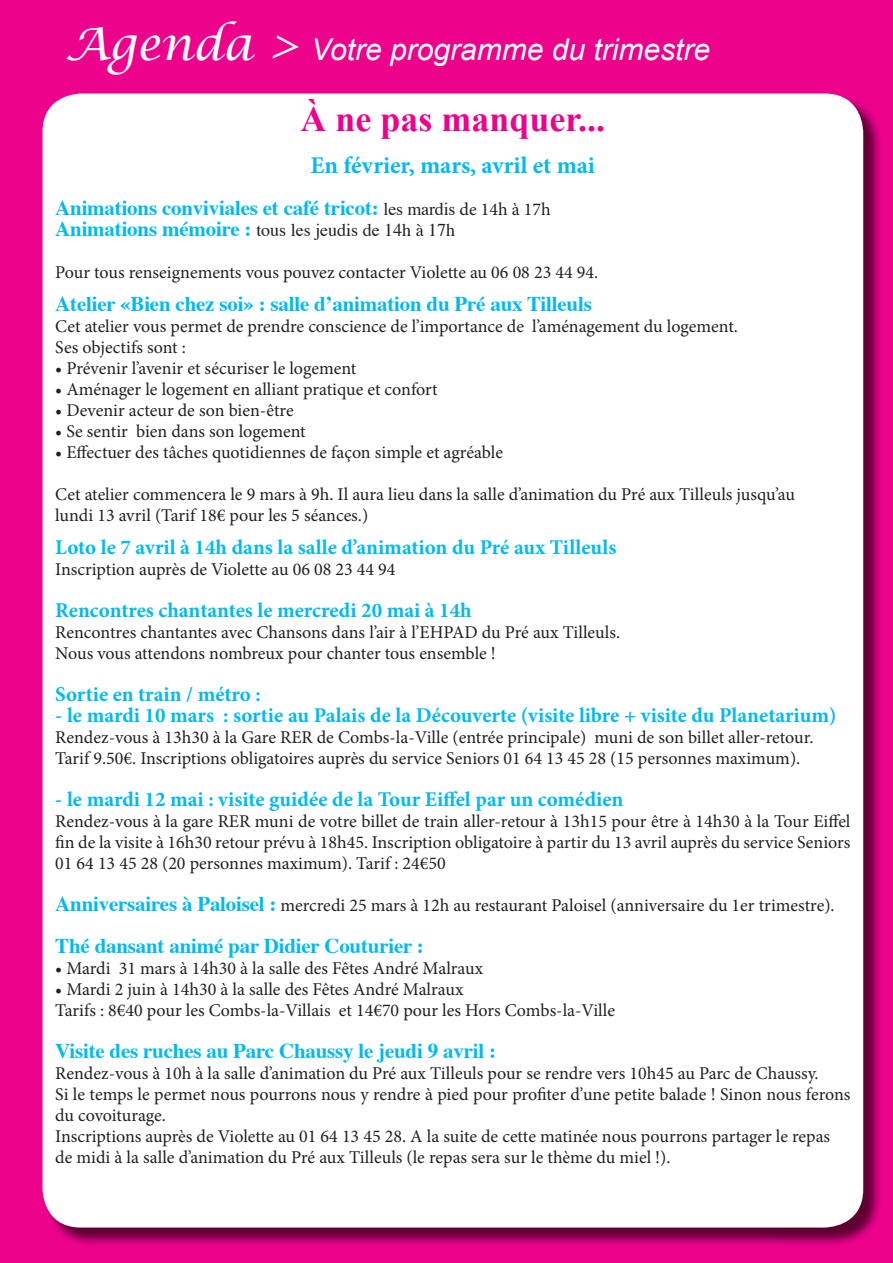
<style>
.page{position:relative;width:893px;height:1263px;background:#ed028c}
.page>*{position:absolute;margin:0;border:0;box-sizing:border-box;transform-origin:0 0}
.t1{font:700 36px "Times New Roman";color:#ed028c}
.t2{font:italic 30px "Arial";color:#fff}
.t3{font:700 24px "Minion Pro";color:#00baf1}
.t4{font:700 21px "Minion Pro";color:#00baf1}
.t5{font:700 21px "Times";letter-spacing:-.01em;color:#00baf1}
.t6{font:18px/21px "Minion Pro";color:#231f20}
.t7{font:18px "Times";color:#231f20}
.s1{font-family:"Lucida Calligraphy";font-size:45px}
.s2{font-weight:400;font-size:18px;color:#231f20}
.s3{font-family:"Minion Pro";font-weight:400;font-size:18px;color:#231f20}
.s4{font-weight:700;font-size:21px;color:#00baf1}
.s5{font-family:"Times";font-weight:700;font-size:21px;color:#00baf1}
</style>
<div class="page">
<img style="left:45px;top:96px;width:835px;height:1149px">
<div style="left:43px;top:94px;width:820px;height:1133px;background:#fff;border-radius:38px"></div>
<h2 class="t2" style="left:65px;top:30px;width:647px"><span class="s1">Agenda &gt;</span> Votre programme du trimestre</h2>
<h1 class="t1" style="left:300px;top:94px;width:306px">À ne pas manquer...</h1>
<h3 class="t3" style="left:311px;top:148px;width:286px">En février, mars, avril et mai</h3>
<p class="t5" style="left:55px;top:187px;width:497px">Animations conviviales et café tricot: <span class="s2">les mardis</span> <span class="s3">de 14h à 17h</span></p>
<p class="t7" style="left:55px;top:213px;width:401px"><span class="s4">Animations mémoire :</span> tous les jeudis de 14h à 17h</p>
<p class="t6" style="left:55px;top:262px;width:544px">Pour tous renseignements vous pouvez contacter Violette au 06 08 23 44 94.</p>
<p class="t5" style="left:55px;top:284px;width:538px">Atelier «Bien chez soi» : salle d’animation du Pré aux Tilleuls</p>
<p class="t6" style="left:55px;top:316px;width:684px">Cet atelier vous permet de prendre conscience de l’importance de l’aménagement du logement.<br>Ses objectifs sont :</p>
<p class="t6" style="left:55px;top:358px;width:303px">• Prévenir l’avenir et sécuriser le logement</p>
<p class="t6" style="left:55px;top:379px;width:384px">• Aménager le logement en alliant pratique et confort</p>
<p class="t6" style="left:55px;top:400px;width:240px">• Devenir acteur de son bien-être</p>
<p class="t6" style="left:55px;top:421px;width:252px">• Se sentir bien dans son logement</p>
<p class="t6" style="left:55px;top:442px;width:449px">• Effectuer des tâches quotidiennes de façon simple et agréable</p>
<p class="t6" style="left:55px;top:484px;width:741px">Cet atelier commencera le 9 mars à 9h. Il aura lieu dans la salle d’animation du Pré aux Tilleuls jusqu’au lundi 13 avril (Tarif 18€ pour les 5 séances.)</p>
<p class="t4" style="left:55px;top:533px;width:563px">Loto le 7 avril à 14h dans la salle d’animation du Pré aux Tilleuls</p>
<p class="t6" style="left:55px;top:559px;width:342px">Inscription auprès de Violette au 06 08 23 44 94</p>
<p class="t4" style="left:55px;top:596px;width:418px">Rencontres chantantes le mercredi 20 mai à 14h</p>
<p class="t6" style="left:55px;top:622px;width:566px">Rencontres chantantes avec Chansons dans l’air à l’EHPAD du Pré aux Tilleuls.<br>Nous vous attendons nombreux pour chanter tous ensemble !</p>
<p class="t4" style="left:55px;top:680px;width:207px">Sortie en train / métro :</p>
<p class="t4" style="left:55px;top:701px;width:783px">- le mardi 10 mars : sortie au Palais de la Découverte (visite libre + visite du Planetarium)</p>
<p class="t6" style="left:55px;top:727px;width:760px">Rendez-vous à 13h30 à la Gare RER de Combs-la-Ville (entrée principale) muni de son billet aller-retour.<br>Tarif 9.50€. Inscriptions obligatoires auprès du service Seniors 01 64 13 45 28 (15 personnes maximum).</p>
<p class="t4" style="left:55px;top:785px;width:570px">- le mardi 12 mai : visite guidée de la Tour Eiffel par un comédien</p>
<p class="t6" style="left:55px;top:811px;width:797px;text-align:justify">Rendez-vous à la gare RER muni de votre billet de train aller-retour à 13h15 pour être à 14h30 à la Tour Eiffel fin de la visite à 16h30 retour prévu à 18h45. Inscription obligatoire à partir du 13 avril auprès du service Seniors 01 64 13 45 28 (20 personnes maximum). Tarif : 24€50</p>
<p class="t6" style="left:55px;top:895px;width:781px"><span class="s5">Anniversaires à Paloisel :</span> mercredi 25 mars à 12h au restaurant Paloisel (anniversaire du 1er trimestre).</p>
<p class="t5" style="left:55px;top:926px;width:370px">Thé dansant animé par Didier Couturier :</p>
<p class="t6" style="left:55px;top:958px;width:429px">• Mardi 31 mars à 14h30 à la salle des Fêtes André Malraux</p>
<p class="t6" style="left:55px;top:979px;width:561px">• Mardi 2 juin à 14h30 à la salle des Fêtes André Malraux<br>Tarifs : 8€40 pour les Combs-la-Villais et 14€70 pour les Hors Combs-la-Ville</p>
<p class="t5" style="left:55px;top:1031px;width:442px">Visite des ruches au Parc Chaussy le jeudi 9 avril :</p>
<p class="t6" style="left:55px;top:1063px;width:797px">Rendez-vous à 10h à la salle d’animation du Pré aux Tilleuls pour se rendre vers 10h45 au Parc de Chaussy.<br>Si le temps le permet nous pourrons nous y rendre à pied pour profiter d’une petite balade ! Sinon nous ferons du covoiturage.<br>Inscriptions auprès de Violette au 01 64 13 45 28. A la suite de cette matinée nous pourrons partager le repas de midi à la salle d’animation du Pré aux Tilleuls (le repas sera sur le thème du miel !).</p>
</div>
